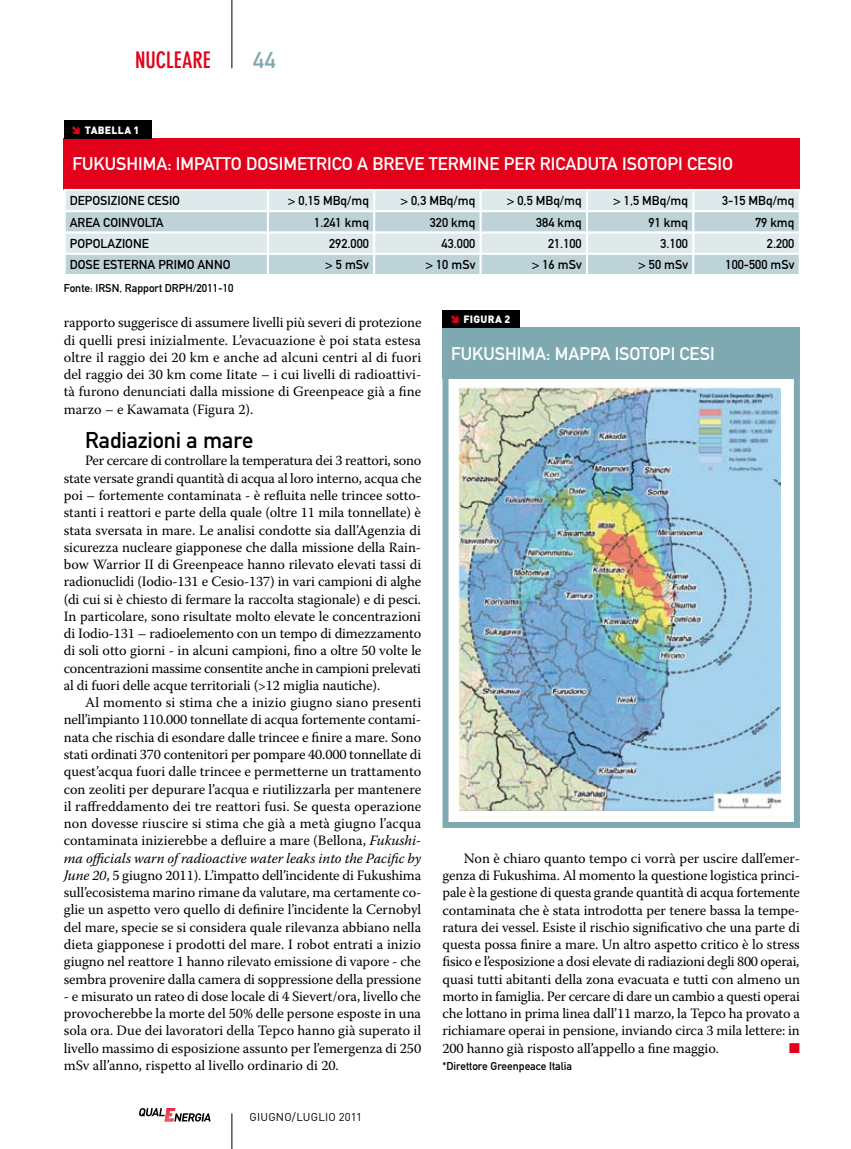
<style>
.page{position:relative;width:851px;height:1149px;background:#fff}
.page>*{position:absolute;margin:0;border:0;box-sizing:border-box;transform-origin:0 0}
.t1{font:22.5px "DIN Mittelschrift";letter-spacing:-.01em;color:#000}
.t2{font:700 condensed 22.5px "DIN Neuzeit Grotesk";letter-spacing:-.005em;color:#e2001a}
.t3{font:22.5px "DIN Mittelschrift";color:#7fa9b1}
.t4{font:18px "DIN Mittelschrift";color:#fff}
.t5{font:14.25px/17.2px "Warnock Pro";letter-spacing:-.01em;color:#000;text-align:justify}
.t6{font:14.25px "Zapf Dingbats ITC";color:#e2001a}
.t7{font:12.75px "DIN Mittelschrift";color:#000}
.t8{font:11.25px "DIN Mittelschrift";color:#000}
.t9{font:11.25px "DIN";letter-spacing:.02em;color:#000}
.t10{font:900 10.5px "DIN";letter-spacing:.025em;color:#fff}
.s1{color:#e2001a}
.s2{font-style:italic}
</style>
<div class="page">
<hr style="left:231px;top:1112px;width:1px;height:36px;background:#000">
<svg style="left:139px;top:1108px;width:71px;height:13px"></svg>
<hr style="left:231px;top:0;width:1px;height:68px;background:#000">
<div style="left:64px;top:138px;width:735px;height:51px;background:#e2001a"></div>
<div style="left:64px;top:120px;width:87px;height:18px;background:#000"></div>
<div style="left:66px;top:191px;width:732px;height:19px;background:#dee9ec"></div>
<svg style="left:66px;top:212px;width:732px;height:62px;background:#c9dadf"></svg>
<hr style="left:65px;top:232px;width:202px;height:1px;background:#fff">
<hr style="left:65px;top:233px;width:202px;height:1px;background:#fff">
<hr style="left:268px;top:232px;width:106px;height:1px;background:#fff">
<hr style="left:268px;top:233px;width:106px;height:1px;background:#fff">
<hr style="left:374px;top:232px;width:106px;height:1px;background:#fff">
<hr style="left:374px;top:233px;width:106px;height:1px;background:#fff">
<hr style="left:481px;top:232px;width:105px;height:1px;background:#fff">
<hr style="left:481px;top:233px;width:105px;height:1px;background:#fff">
<hr style="left:587px;top:232px;width:106px;height:1px;background:#fff">
<hr style="left:587px;top:233px;width:106px;height:1px;background:#fff">
<hr style="left:693px;top:232px;width:106px;height:1px;background:#fff">
<hr style="left:693px;top:233px;width:106px;height:1px;background:#fff">
<hr style="left:65px;top:253px;width:202px;height:1px;background:#fff">
<hr style="left:65px;top:254px;width:202px;height:1px;background:#fff">
<svg style="left:65px;top:212px;width:1px;height:62px"></svg>
<hr style="left:268px;top:253px;width:106px;height:1px;background:#fff">
<hr style="left:268px;top:254px;width:106px;height:1px;background:#fff">
<svg style="left:267px;top:191px;width:2px;height:83px"></svg>
<hr style="left:374px;top:253px;width:106px;height:1px;background:#fff">
<hr style="left:374px;top:254px;width:106px;height:1px;background:#fff">
<svg style="left:373px;top:191px;width:2px;height:83px"></svg>
<hr style="left:481px;top:253px;width:105px;height:1px;background:#fff">
<hr style="left:481px;top:254px;width:105px;height:1px;background:#fff">
<svg style="left:480px;top:191px;width:2px;height:83px"></svg>
<hr style="left:587px;top:253px;width:106px;height:1px;background:#fff">
<hr style="left:587px;top:254px;width:106px;height:1px;background:#fff">
<svg style="left:586px;top:191px;width:2px;height:83px"></svg>
<hr style="left:693px;top:253px;width:106px;height:1px;background:#fff">
<hr style="left:693px;top:254px;width:106px;height:1px;background:#fff">
<svg style="left:692px;top:191px;width:2px;height:83px"></svg>
<svg style="left:798px;top:191px;width:1px;height:83px"></svg>
<img style="left:458px;top:387px;width:322px;height:423px">
<div style="left:442px;top:327px;width:357px;height:500px;border:6px solid #7fa9b1"></div>
<div style="left:442px;top:327px;width:357px;height:52px;background:#7fa9b1"></div>
<div style="left:442px;top:310px;width:77px;height:17px;background:#000"></div>
<h1 class="t2" style="left:135px;top:47px;width:77px">NUCLEARE</h1>
<h1 class="t3" style="left:253px;top:47px;width:24px">44</h1>
<p class="t10" style="left:71px;top:123px;width:70px"><span class="s1">➔</span> TABELLA 1</p>
<p class="t4" style="left:72px;top:153px;width:142px">FUKUSHIMA: IM PATTO</p>
<p class="t4" style="left:246px;top:153px;width:486px">DOSIMETRICO A BREVE TERMINE PER RICADUTA ISOTOPI CESIO</p>
<p class="t7" style="left:70px;top:193px;width:110px">DEPOSIZIONE CESIO</p>
<p class="t7" style="left:288px;top:193px;width:82px">&gt; 0,15 MBQ/MQ</p>
<p class="t7" style="left:400px;top:193px;width:76px">&gt; 0,3 MBQ/MQ</p>
<p class="t7" style="left:506px;top:193px;width:76px">&gt; 0,5 MBQ/MQ</p>
<p class="t7" style="left:613px;top:193px;width:76px">&gt; 1,5 MBQ/MQ</p>
<p class="t7" style="left:722px;top:193px;width:74px">3-15 MBQ/MQ</p>
<p class="t7" style="left:70px;top:214px;width:75px">AREA CO INVOLTA</p>
<p class="t7" style="left:314px;top:214px;width:56px">1.241 KMQ</p>
<p class="t7" style="left:429px;top:214px;width:47px">320 KMQ</p>
<p class="t7" style="left:536px;top:214px;width:47px">384 KMQ</p>
<p class="t7" style="left:648px;top:214px;width:41px">91 KMQ</p>
<p class="t7" style="left:754px;top:214px;width:41px">79 KMQ</p>
<p class="t7" style="left:70px;top:236px;width:81px">POPOLAZIONE</p>
<p class="t7" style="left:329px;top:236px;width:41px">292.000</p>
<p class="t7" style="left:441px;top:236px;width:35px">43.000</p>
<p class="t7" style="left:548px;top:236px;width:35px">21.100</p>
<p class="t7" style="left:660px;top:236px;width:29px">3.100</p>
<p class="t7" style="left:766px;top:236px;width:29px">2.200</p>
<p class="t7" style="left:70px;top:257px;width:161px">DOSE ESTERNA PRIMO ANNO</p>
<p class="t7" style="left:325px;top:257px;width:45px">&gt; 5 MSV</p>
<p class="t7" style="left:425px;top:257px;width:51px">&gt; 10 MSV</p>
<p class="t7" style="left:531px;top:257px;width:51px">&gt; 16 MSV</p>
<p class="t7" style="left:638px;top:257px;width:51px">&gt; 50 MSV</p>
<p class="t7" style="left:725px;top:257px;width:70px">100-500 MSV</p>
<p class="t8" style="left:64px;top:282px;width:39px">FONTE: IRSN</p>
<p class="t8" style="left:119px;top:282px;width:60px">, RAPPORT DRPH</p>
<p class="t8" style="left:193px;top:282px;width:42px">/2011-10</p>
<p class="t5" style="left:64px;top:313px;width:359px">rapporto suggerisce di assumere livelli più severi di protezione di quelli presi inizialmente. L’evacuazione è poi stata estesa oltre il raggio dei 20 km e anche ad alcuni centri al di fuori del raggio dei 30 km come Iitate – i cui livelli di radioattivi&shy;tà furono denunciati dalla missione di Greenpeace già a fine marzo – e Kawamata (Figura 2).</p>
<h1 class="t1" style="left:85px;top:427px;width:170px">RADIAZIONI A MARE</h1>
<p class="t5" style="left:64px;top:451px;width:359px;text-indent:21px">Per cercare di controllare la temperatura dei 3 reattori, sono state versate grandi quantità di acqua al loro interno, acqua che poi – fortemente contaminata - è refluita nelle trincee sotto&shy;stanti i reattori e parte della quale (oltre 11 mila tonnellate) è stata sversata in mare. Le analisi condotte sia dall’Agenzia di sicurezza nucleare giapponese che dalla missione della Rain&shy;bow Warrior II di Greenpeace hanno rilevato elevati tassi di radionuclidi (Iodio-131 e Cesio-137) in vari campioni di alghe (di cui si è chiesto di fermare la raccolta stagionale) e di pesci.<br>In particolare, sono risultate molto elevate le concentrazioni di Iodio-131 – radioelemento con un tempo di dimezzamento di soli otto giorni - in alcuni campioni, fino a oltre 50 volte le concentrazioni massime consentite anche in campioni prelevati al di fuori delle acque territoriali (&gt;12 miglia nautiche).</p>
<p class="t5" style="left:64px;top:693px;width:359px;text-indent:21px">Al momento si stima che a inizio giugno siano presenti nell’impianto 110.000 tonnellate di acqua fortemente contami&shy;nata che rischia di esondare dalle trincee e finire a mare. Sono stati ordinati 370 contenitori per pompare 40.000 tonnellate di quest’acqua fuori dalle trincee e permetterne un trattamento con zeoliti per depurare l’acqua e riutilizzarla per mantenere il raffreddamento dei tre reattori fusi. Se questa operazione non dovesse riuscire si stima che già a metà giugno l’acqua contaminata inizierebbe a defluire a mare (Bellona, <span class="s2">Fukushi&shy;ma officials warn of radioactive water leaks into the Pacific by June 20</span>, 5 giugno 2011). L’impatto dell’incidente di Fukushima sull’ecosistema marino rimane da valutare, ma certamente co&shy;glie un aspetto vero quello di definire l’incidente la Cernobyl del mare, specie se si considera quale rilevanza abbiano nella dieta giapponese i prodotti del mare. I robot entrati a inizio giugno nel reattore 1 hanno rilevato emissione di vapore - che sembra provenire dalla camera di soppressione della pressione</p>
<p class="t5" style="left:64px;top:986px;width:359px">- e misurato un rateo di dose locale di 4 Sievert/ora, livello che provocherebbe la morte del 50% delle persone esposte in una sola ora. Due dei lavoratori della Tepco hanno già superato il livello massimo di esposizione assunto per l’emergenza di 250 mSv all’anno, rispetto al livello ordinario di 20.</p>
<p class="t9" style="left:249px;top:1109px;width:114px">GIUGNO/LUGLIO 2011</p>
<p class="t10" style="left:450px;top:312px;width:62px"><span class="s1">➔</span> FIGURA 2</p>
<p class="t4" style="left:451px;top:343px;width:21px">FUKUSHI</p>
<p class="t4" style="left:521px;top:343px;width:177px">MA: MAPPA ISOTOPI CESI</p>
<p class="t5" style="left:442px;top:848px;width:359px;text-indent:21px">Non è chiaro quanto tempo ci vorrà per uscire dall’emer&shy;genza di Fukushima. Al momento la questione logistica princi&shy;pale è la gestione di questa grande quantità di acqua fortemente contaminata che è stata introdotta per tenere bassa la tempe&shy;ratura dei vessel. Esiste il rischio significativo che una parte di questa possa finire a mare. Un altro aspetto critico è lo stress fisico e l’esposizione a dosi elevate di radiazioni degli 800 operai, quasi tutti abitanti della zona evacuata e tutti con almeno un morto in famiglia. Per cercare di dare un cambio a questi operai che lottano in prima linea dall’11 marzo, la Tepco ha provato a richiamare operai in pensione, inviando circa 3 mila lettere: in 200 hanno già risposto all’appello a fine maggio.</p>
<p class="t6" style="left:789px;top:1040px;width:12px">■</p>
<p class="t8" style="left:442px;top:1058px;width:131px">*DIRETTORE GREENPEACE ITALIA</p>
</div>
